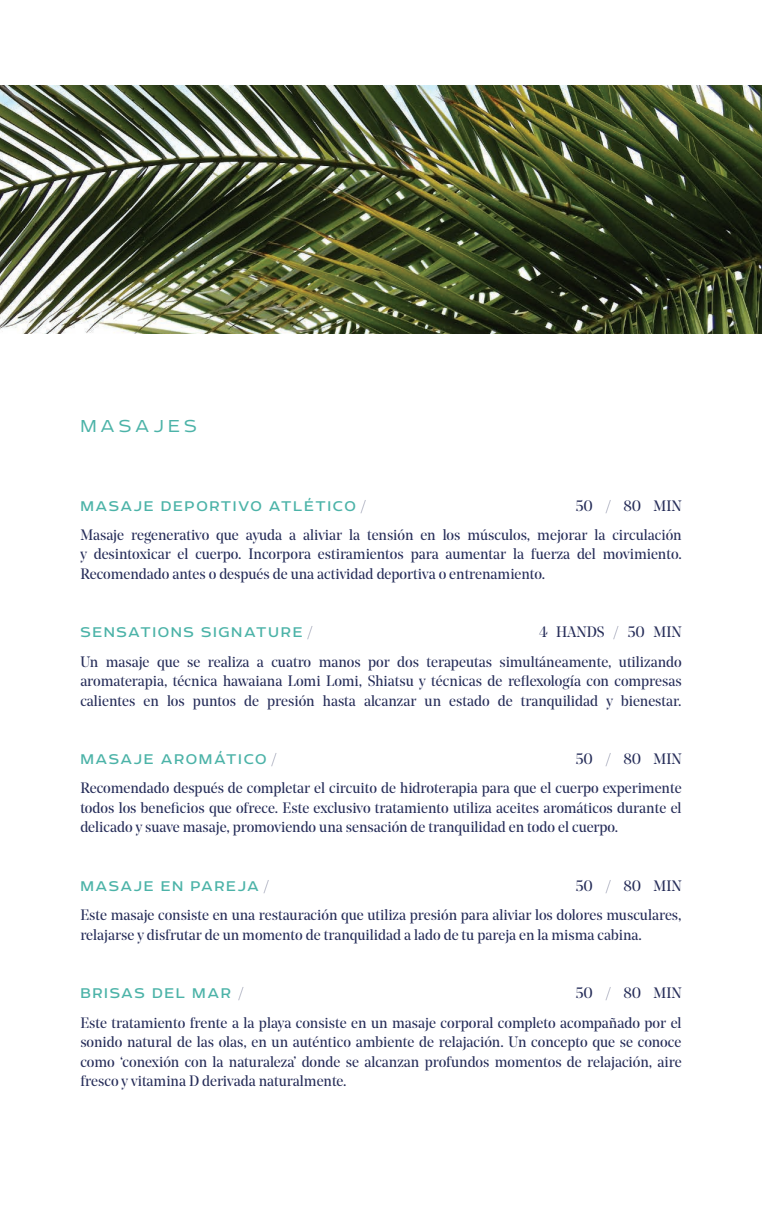
<style>
.page{position:relative;width:762px;height:1205px;background:#fff}
.page>*{position:absolute;margin:0;border:0;box-sizing:border-box;transform-origin:0 0}
.t1{font:300 20px "Echoes Sans";letter-spacing:.205em;color:#4cb3a8}
.t2{font:16.25px "Echoes Sans";letter-spacing:.1em;color:#4cb3a8}
.t3{font:15px/19.5px "Noe Display";color:#262d59;text-align:justify}
.s1{font-family:"Noe Display";font-size:15px;color:#262d59}
</style>
<div class="page">
<img style="left:0;top:85px;width:762px;height:248px">
<p class="t1" style="left:80px;top:415px;width:118px">MASAJES</p>
<p class="t2" style="left:80px;top:497px;width:287px">MASAJE DEPORTIVO ATLÉTICO <span class="s1">/</span></p>
<p class="t3" style="left:575px;top:495px;width:108px">50 / 80 MIN</p>
<p class="t3" style="left:80px;top:525px;width:603px">Masaje regenerativo que ayuda a aliviar la tensión en los músculos, mejorar la circulación y desintoxicar el cuerpo. Incorpora estiramientos para aumentar la fuerza del movimiento.<br>Recomendado antes o después de una actividad deportiva o entrenamiento.</p>
<p class="t2" style="left:80px;top:623px;width:234px">SENSATIONS SIGNATURE <span class="s1">/</span></p>
<p class="t3" style="left:539px;top:622px;width:144px">4 HANDS / 50 MIN</p>
<p class="t3" style="left:80px;top:651px;width:603px">Un masaje que se realiza a cuatro manos por dos terapeutas simultáneamente, utilizando aromaterapia, técnica hawaiana Lomi Lomi, Shiatsu y técnicas de reflexología con compresas calientes en los puntos de presión hasta alcanzar un estado de tranquilidad y bienestar.</p>
<p class="t2" style="left:80px;top:750px;width:198px">MASAJE AROMÁTICO <span class="s1">/</span></p>
<p class="t3" style="left:575px;top:749px;width:108px">50 / 80 MIN</p>
<p class="t3" style="left:80px;top:778px;width:603px">Recomendado después de completar el circuito de hidroterapia para que el cuerpo experimente todos los beneficios que ofrece. Este exclusivo tratamiento utiliza aceites aromáticos durante el delicado y suave masaje, promoviendo una sensación de tranquilidad en todo el cuerpo.</p>
<p class="t2" style="left:80px;top:877px;width:190px">MASAJE EN PAREJA <span class="s1">/</span></p>
<p class="t3" style="left:575px;top:876px;width:108px">50 / 80 MIN</p>
<p class="t3" style="left:80px;top:905px;width:603px">Este masaje consiste en una restauración que utiliza presión para aliviar los dolores musculares, relajarse y disfrutar de un momento de tranquilidad a lado de tu pareja en la misma cabina.</p>
<p class="t2" style="left:80px;top:984px;width:165px">BRISAS DEL MAR <span class="s1">/</span></p>
<p class="t3" style="left:575px;top:983px;width:108px">50 / 80 MIN</p>
<p class="t3" style="left:80px;top:1012px;width:603px">Este tratamiento frente a la playa consiste en un masaje corporal completo acompañado por el sonido natural de las olas, en un auténtico ambiente de relajación. Un concepto que se conoce como ‘conexión con la naturaleza’ donde se alcanzan profundos momentos de relajación, aire fresco y vitamina D derivada naturalmente.</p>
</div>
